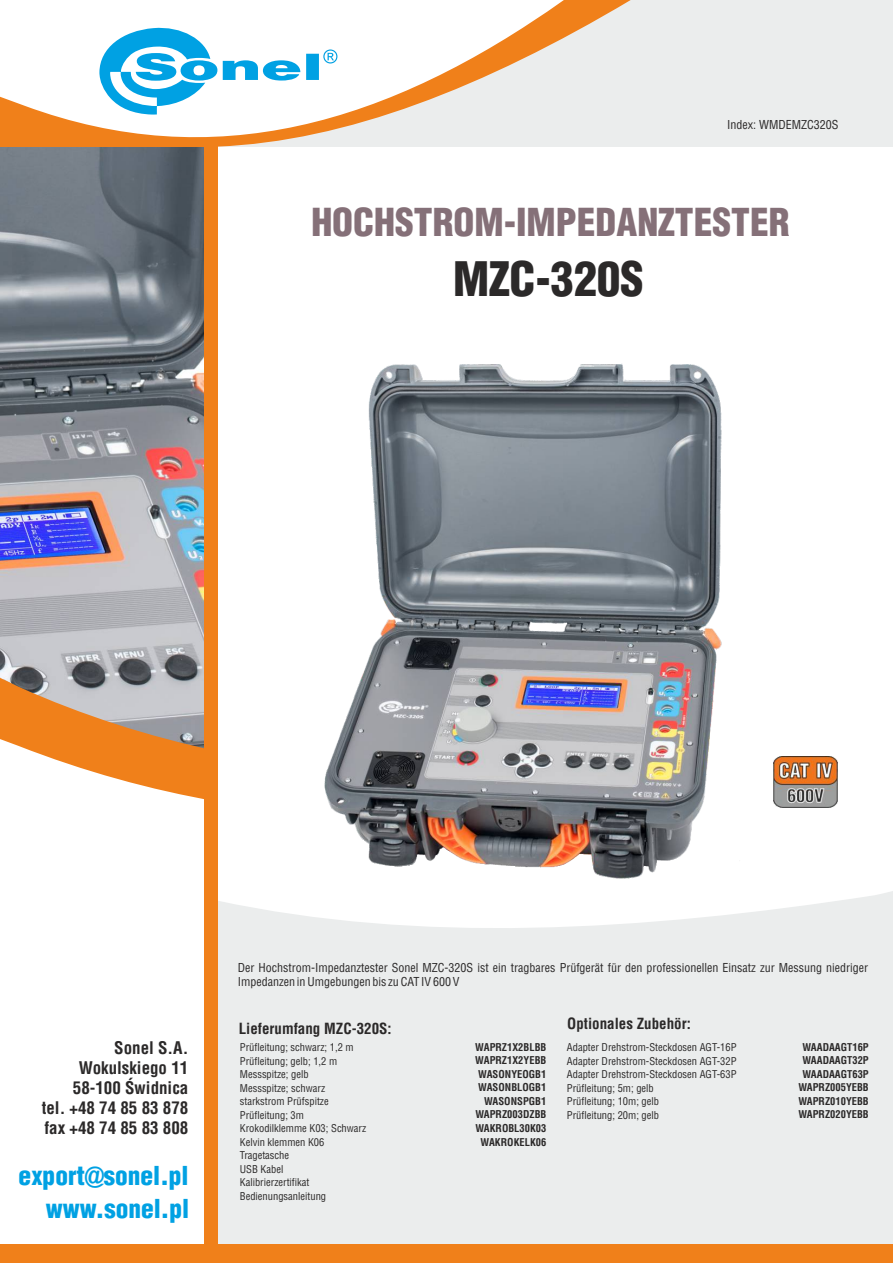
<style>
.page{position:relative;width:893px;height:1263px;background:#fff}
.page>*{position:absolute;margin:0;border:0;box-sizing:border-box;transform-origin:0 0}
.t1{font:900 46.35px "Switzerland Cond";color:#2b2929}
.t2{font:900 37.5px "Switzerland Cond";color:#857078}
.t3{font:900 25.5px "Switzerland Cond";color:#00a1e3}
.t4{font:700 16.95px/20.2px "Switzerland Condensed";color:#2b2929;text-align:right}
.t5{font:700 15px "Switzerland Condensed";color:#2b2929}
.t6{font:12px/14.1px "Switzerland Condensed";color:#2b2929}
.t7{font:10.5px/13.5px "Switzerland Condensed";color:#2b2929}
.t8{font:700 10.5px/13.5px "Switzerland Condensed";color:#2b2929;text-align:right}
.s1{font-family:"Arial"}
</style>
<div class="page">
<img style="left:0;top:175px;width:204px;height:503px">
<div style="left:218px;top:891px;width:675px;height:353px;background:#ebeded"></div>
<div style="left:204px;top:121px;width:14px;height:1142px;background:#f0801a"></div>
<svg style="left:0;top:678px;width:204px;height:121px"></svg>
<div style="left:0;top:0;width:893px;height:147px;background:#ebeded"></div>
<svg style="left:564px;top:0;width:67px;height:38px"></svg>
<svg style="left:0;top:0;width:564px;height:175px;fill:#fff"></svg>
<svg style="left:99px;top:26px;width:238px;height:89px;background:#ade0f6"></svg>
<div style="left:0;top:1244px;width:893px;height:19px;background:#f0801a"></div>
<img style="left:312px;top:363px;width:456px;height:535px">
<img style="left:773px;top:756px;width:65px;height:52px">
<p class="t6" style="left:727px;top:119px;width:113px">Index: WMDEMZC320S</p>
<h2 class="t2" style="left:311px;top:205px;width:480px">HOCHSTROM-IMPEDANZTESTER</h2>
<h1 class="t1" style="left:453px;top:259px;width:192px">MZC-320S</h1>
<h3 class="t4" style="left:42px;top:1038px;width:148px">Sonel S.A.<br>Wokulskiego 11<br>58-100 Świdnica<br>tel. +48 74 85 83 878 fax +48 74 85 83 808</h3>
<h3 class="t3" style="left:19px;top:1164px;width:171px">export<span class="s1">@</span>sonel.pl</h3>
<h3 class="t3" style="left:46px;top:1197px;width:145px">www.sonel.pl</h3>
<p class="t6" style="left:238px;top:961px;width:632px">Der Hochstrom-Impedanztester Sonel MZC-320S ist ein tragbares Prüfgerät für den professionellen Einsatz zur Messung niedriger<br>Impedanzen in Umgebungen bis zu CAT IV 600 V</p>
<h3 class="t5" style="left:239px;top:1022px;width:154px">Lieferumfang MZC-320S:</h3>
<h3 class="t5" style="left:567px;top:1017px;width:125px">Optionales Zubehör:</h3>
<p class="t7" style="left:240px;top:1041px;width:128px">Prüfleitung; schwarz; 1,2 m<br>Prüfleitung; gelb; 1,2 m<br>Messspitze; gelb<br>Messspitze; schwarz starkstrom Prüfspitze<br>Prüfleitung; 3m<br>Krokodilklemme K03; Schwarz<br>Kelvin klemmen K06<br>Tragetasche<br>USB Kabel<br>Kalibrierzertifikat<br>Bedienungsanleitung</p>
<p class="t8" style="left:475px;top:1041px;width:73px">WAPRZ1X2BLBB<br>WAPRZ1X2YEBB<br>WASONYEOGB1<br>WASONBLOGB1<br>WASONSPGB1<br>WAPRZ003DZBB<br>WAKROBL30K03<br>WAKROKELK06</p>
<p class="t7" style="left:567px;top:1041px;width:171px">Adapter Drehstrom-Steckdosen AGT-16P<br>Adapter Drehstrom-Steckdosen AGT-32P<br>Adapter Drehstrom-Steckdosen AGT-63P<br>Prüfleitung; 5m; gelb<br>Prüfleitung; 10m; gelb<br>Prüfleitung; 20m; gelb</p>
<p class="t8" style="left:798px;top:1041px;width:72px;text-align:center">WAADAAGT16P<br>WAADAAGT32P<br>WAADAAGT63P<br>WAPRZ005YEBB<br>WAPRZ010YEBB<br>WAPRZ020YEBB</p>
</div>
